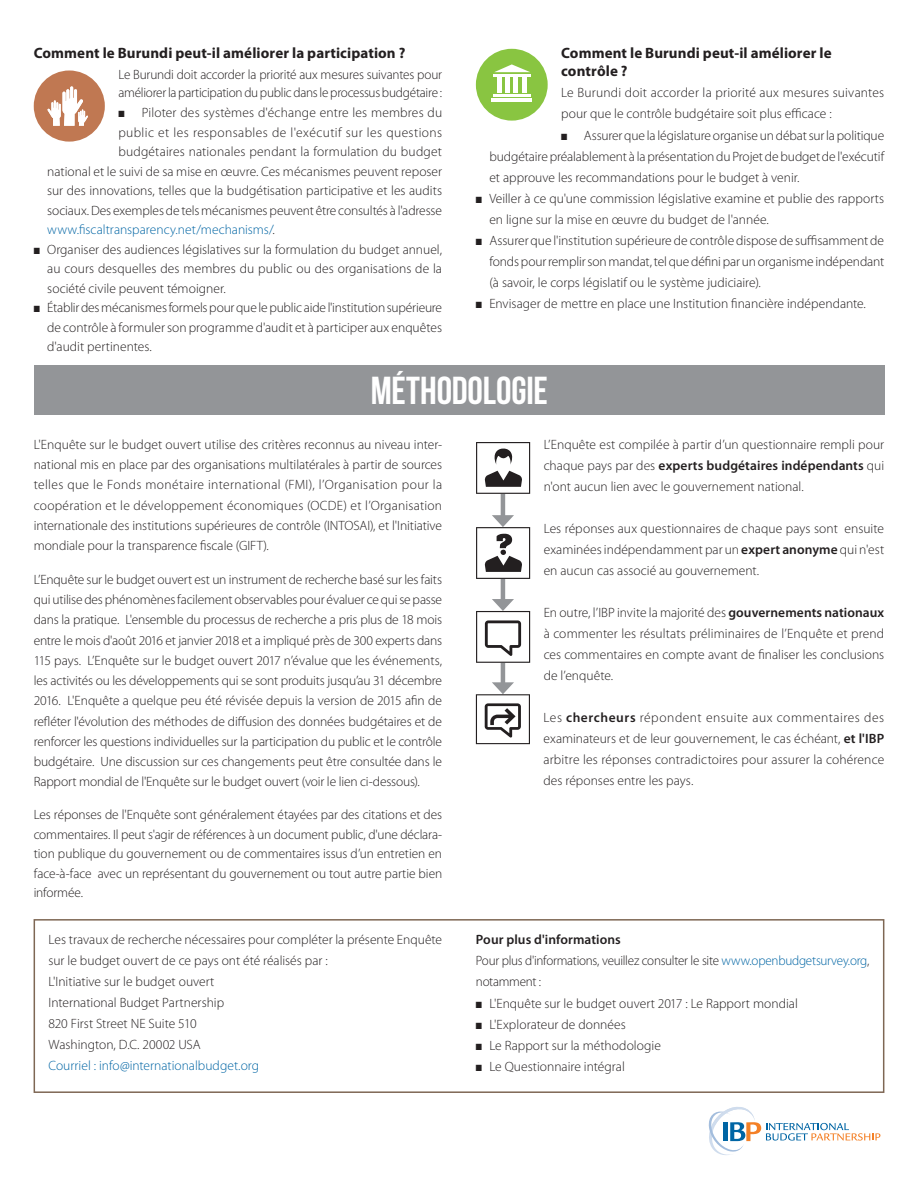
<style>
.page{position:relative;width:918px;height:1188px;background:#fff}
.page>*{position:absolute;margin:0;border:0;box-sizing:border-box;transform-origin:0 0}
.t1{font:39px "Bebas Neue";letter-spacing:-.005em;color:#fff}
.Text__Bold_Headings{font:700 15px/18px "Myriad Pro";letter-spacing:.005em;color:#231f20}
.Text{font:300 13.5px/21px "Myriad Pro";color:#231f20;text-align:justify}
.Text-2{font:300 13.5px/21px "Myriad Pro";letter-spacing:-.02em;color:#231f20}
.Text-3{font:300 13.5px "Myriad Pro";color:#0065a4}
.Text-4{font:300 13.5px "Myriad Pro";letter-spacing:.03em;color:#231f20}
.Text-5{font:600 13.5px "Myriad Pro";letter-spacing:.005em;color:#231f20}
.s1{color:#231f20}
.s2{font-weight:600}
.s3{color:#0065a4}
</style>
<div class="page">
<div style="left:34px;top:919px;width:850px;height:174px;border:2px solid #7e6754"></div>
<svg style="left:708px;top:1107px;width:172px;height:48px"></svg>
<hr style="left:501px;top:663px;width:4px;height:23px;background:#939598">
<hr style="left:501px;top:579px;width:4px;height:24px;background:#939598">
<hr style="left:501px;top:494px;width:4px;height:25px;background:#939598">
<svg style="left:476px;top:682px;width:54px;height:62px"></svg>
<svg style="left:476px;top:599px;width:54px;height:64px"></svg>
<svg style="left:476px;top:515px;width:54px;height:64px"></svg>
<svg style="left:476px;top:442px;width:54px;height:52px"></svg>
<div style="left:476px;top:49px;width:72px;height:72px;background:#89c541;border-radius:50%"></div>
<hr style="left:491px;top:98px;width:41px;height:4px;background:#fff">
<hr style="left:493px;top:95px;width:37px;height:2px;background:#fff">
<hr style="left:493px;top:74px;width:37px;height:2px;background:#fff">
<div style="left:497px;top:78px;width:5px;height:15px;background:#fff"></div>
<div style="left:505px;top:78px;width:5px;height:15px;background:#fff"></div>
<div style="left:513px;top:78px;width:5px;height:15px;background:#fff"></div>
<div style="left:522px;top:78px;width:5px;height:15px;background:#fff"></div>
<svg style="left:495px;top:64px;width:35px;height:8px"></svg>
<div style="left:34px;top:71px;width:71px;height:71px;background:#c07852;border-radius:50%"></div>
<svg style="left:47px;top:86px;width:41px;height:40px"></svg>
<div style="left:34px;top:366px;width:851px;height:49px;background:#939598"></div>
<p class="Text__Bold_Headings" style="left:34px;top:44px;width:373px">Comment le Burundi peut-il améliorer la participation ?</p>
<p class="Text" style="left:118px;top:65px;width:325px;line-height:18.8px">Le Burundi doit accorder la priorité aux mesures suivantes pour améliorer la participation du public dans le processus budgétaire :</p>
<p class="Text" style="left:118px;top:102px;width:325px">■ Piloter des systèmes d'échange entre les membres du</p>
<p class="Text-4" style="left:118px;top:125px;width:325px">public et les responsables de l'exécutif sur les questions</p>
<p class="Text" style="left:118px;top:141px;width:325px">budgétaires nationales pendant la formulation du budget</p>
<p class="Text" style="left:47px;top:161px;width:396px">national et le suivi de sa mise en œuvre. Ces mécanismes peuvent reposer</p>
<p class="Text" style="left:47px;top:180px;width:396px">sur des innovations, telles que la budgétisation participative et les audits</p>
<p class="Text" style="left:47px;top:200px;width:396px">sociaux. Des exemples de tels mécanismes peuvent être consultés à l'adresse</p>
<p class="Text-3" style="left:47px;top:222px;width:229px">www.fiscaltransparency.net/mechanisms/<span class="s1">.</span></p>
<p class="Text" style="left:47px;top:239px;width:396px;line-height:19.5px;text-indent:-14px">■ Organiser des audiences législatives sur la formulation du budget annuel, au cours desquelles des membres du public ou des organisations de la société civile peuvent témoigner.</p>
<p class="Text" style="left:47px;top:298px;width:396px;line-height:19.5px;text-indent:-14px">■ Établir des mécanismes formels pour que le public aide l'institution supérieure de contrôle à formuler son programme d'audit et à participer aux enquêtes d'audit pertinentes.</p>
<p class="Text__Bold_Headings" style="left:561px;top:44px;width:272px">Comment le Burundi peut-il améliorer le contrôle ?</p>
<p class="Text" style="left:561px;top:82px;width:325px">Le Burundi doit accorder la priorité aux mesures suivantes pour que le contrôle budgétaire soit plus efficace :</p>
<p class="Text" style="left:489px;top:125px;width:396px;text-indent:72px">■ Assurer que la législature organise un débat sur la politique budgétaire préalablement à la présentation du Projet de budget de l'exécutif et approuve les recommandations pour le budget à venir.</p>
<p class="Text" style="left:489px;top:188px;width:396px;text-indent:-14px">■ Veiller à ce qu'une commission législative examine et publie des rapports en ligne sur la mise en œuvre du budget de l'année.</p>
<p class="Text" style="left:489px;top:230px;width:396px;text-indent:-14px">■ Assurer que l'institution supérieure de contrôle dispose de suffisamment de fonds pour remplir son mandat, tel que défini par un organisme indépendant (à savoir, le corps législatif ou le système judiciaire).</p>
<p class="Text" style="left:476px;top:293px;width:392px">■ Envisager de mettre en place une Institution financière indépendante.</p>
<p class="t1" style="left:371px;top:369px;width:178px">MÉTHODOLOGIE</p>
<p class="Text" style="left:34px;top:434px;width:410px;line-height:20.2px">L'Enquête sur le budget ouvert utilise des critères reconnus au niveau inter&shy;national mis en place par des organisations multilatérales à partir de sources telles que le Fonds monétaire international (FMI), l’Organisation pour la coopération et le développement économiques (OCDE) et l’Organisation internationale des institutions supérieures de contrôle (INTOSAI), et l'Initiative mondiale pour la transparence fiscale (GIFT).</p>
<p class="Text" style="left:34px;top:569px;width:410px;line-height:20.2px">L’Enquête sur le budget ouvert est un instrument de recherche basé sur les faits qui utilise des phénomènes facilement observables pour évaluer ce qui se passe dans la pratique. L'ensemble du processus de recherche a pris plus de 18 mois entre le mois d'août 2016 et janvier 2018 et a impliqué près de 300 experts dans 115 pays. L’Enquête sur le budget ouvert 2017 n’évalue que les événements, les activités ou les développements qui se sont produits jusqu’au 31 décembre 2016. L'Enquête a quelque peu été révisée depuis la version de 2015 afin de refléter l'évolution des méthodes de diffusion des données budgétaires et de renforcer les questions individuelles sur la participation du public et le contrôle budgétaire. Une discussion sur ces changements peut être consultée dans le Rapport mondial de l'Enquête sur le budget ouvert (voir le lien ci-dessous).</p>
<p class="Text" style="left:34px;top:805px;width:410px;line-height:19.5px">Les réponses de l'Enquête sont généralement étayées par des citations et des commentaires. Il peut s'agir de références à un document public, d'une déclara&shy;tion publique du gouvernement ou de commentaires issus d’un entretien en face-à-face avec un représentant du gouvernement ou tout autre partie bien informée.</p>
<p class="Text" style="left:49px;top:929px;width:395px">Les travaux de recherche nécessaires pour compléter la présente Enquête sur le budget ouvert de ce pays ont été réalisés par :</p>
<p class="Text" style="left:49px;top:971px;width:167px">L'Initiative sur le budget ouvert</p>
<p class="Text" style="left:49px;top:992px;width:177px">International Budget Partnership</p>
<p class="Text" style="left:49px;top:1013px;width:150px">820 First Street NE Suite 510</p>
<p class="Text" style="left:49px;top:1034px;width:154px">Washington, D.C. 20002 USA</p>
<p class="Text-3" style="left:49px;top:1058px;width:212px">Courriel : info@internationalbudget.org</p>
<p class="Text" style="left:544px;top:434px;width:342px">L’Enquête est compilée à partir d’un questionnaire rempli pour chaque pays par des <span class="s2">experts budgétaires indépendants</span> qui n'ont aucun lien avec le gouvernement national.</p>
<p class="Text" style="left:544px;top:518px;width:342px">Les réponses aux questionnaires de chaque pays sont ensuite examinées indépendamment par un <span class="s2">expert anonyme</span> qui n'est en aucun cas associé au gouvernement.</p>
<p class="Text" style="left:544px;top:602px;width:342px">En outre, l’IBP invite la majorité des <span class="s2">gouvernements nationaux </span>à commenter les résultats préliminaires de l’Enquête et prend ces commentaires en compte avant de finaliser les conclusions de l’enquête.</p>
<p class="Text" style="left:544px;top:707px;width:342px">Les <span class="s2">chercheurs</span> répondent ensuite aux commentaires des examinateurs et de leur gouvernement, le cas échéant, <span class="s2">et l'IBP </span>arbitre les réponses contradictoires pour assurer la cohérence des réponses entre les pays.</p>
<p class="Text-5" style="left:476px;top:932px;width:147px">Pour plus d'informations</p>
<p class="Text-2" style="left:476px;top:950px;width:395px">Pour plus d'informations, veuillez consulter le site <span class="s3">www.openbudgetsurvey.org</span>, notamment :</p>
<p class="Text" style="left:476px;top:993px;width:324px">■ L'Enquête sur le budget ouvert 2017 : Le Rapport mondial</p>
<p class="Text" style="left:476px;top:1014px;width:151px">■ L'Explorateur de données</p>
<p class="Text" style="left:476px;top:1035px;width:187px">■ Le Rapport sur la méthodologie</p>
<p class="Text" style="left:476px;top:1056px;width:151px">■ Le Questionnaire intégral</p>
</div>
